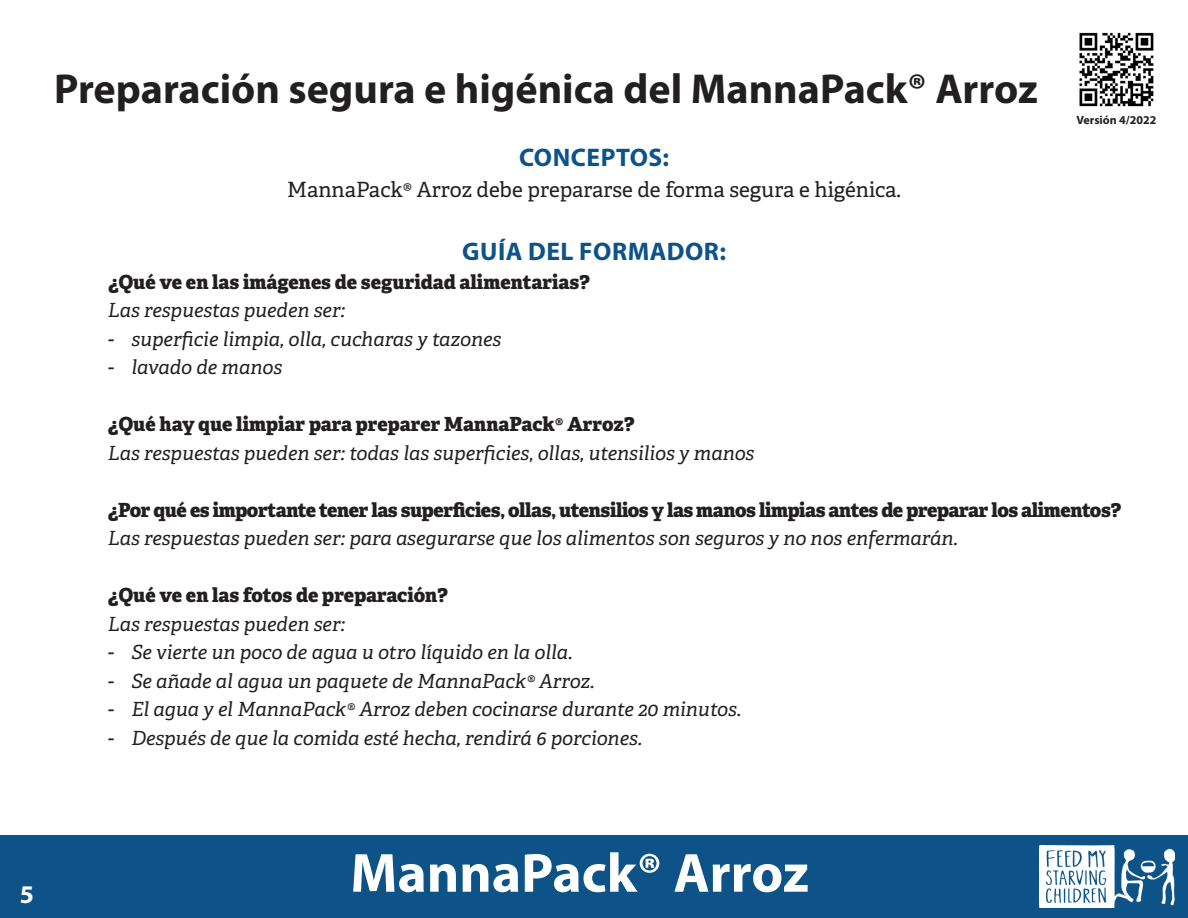
<style>
.page{position:relative;width:1188px;height:918px;background:#fff}
.page>*{position:absolute;margin:0;border:0;box-sizing:border-box;transform-origin:0 0}
.t1{font:700 55.5px "Myriad Pro";color:#fff}
.t2{font:700 42px "Myriad Pro";color:#231f20}
.t3{font:700 25.5px "Myriad Pro";letter-spacing:.02em;color:#0d5387}
.t4{font:700 25.5px "Myriad Pro";color:#fff}
.t5{font:21px "Adelle";color:#231f20}
.t6{font:italic 19.5px "Adelle";color:#231f20}
.t7{font:800 19.5px "Adelle";letter-spacing:-.02em;color:#231f20}
.t8{font:800 19.5px "Adelle";color:#231f20}
.t9{font:700 12px "Myriad Pro";color:#231f20}
</style>
<div class="page">
<div style="left:0;top:835px;width:1188px;height:83px;background:#0d5387"></div>
<img style="left:1040px;top:846px;width:134px;height:62px">
<img style="left:1079px;top:32px;width:75px;height:75px">
<p class="t2" style="left:54px;top:61px;width:985px">Preparación segura e higénica del MannaPack® Arroz</p>
<p class="t3" style="left:519px;top:141px;width:152px">CONCEPTOS:</p>
<p class="t5" style="left:287px;top:177px;width:615px">MannaPack® Arroz debe prepararse de forma segura e higénica.</p>
<p class="t3" style="left:462px;top:235px;width:265px">GUÍA DEL FORMADOR:</p>
<p class="t8" style="left:108px;top:269px;width:483px">¿Qué ve en las imágenes de seguridad alimentarias?</p>
<p class="t6" style="left:108px;top:298px;width:239px">Las respuestas pueden ser:</p>
<p class="t6" style="left:108px;top:327px;width:395px">- superficie limpia, olla, cucharas y tazones</p>
<p class="t6" style="left:108px;top:355px;width:176px">- lavado de manos</p>
<p class="t9" style="left:1076px;top:112px;width:82px">Versión 4/2022</p>
<p class="t8" style="left:108px;top:412px;width:528px">¿Qué hay que limpiar para preparer MannaPack® Arroz?</p>
<p class="t6" style="left:108px;top:441px;width:648px">Las respuestas pueden ser: todas las superficies, ollas, utensilios y manos</p>
<p class="t7" style="left:108px;top:497px;width:1015px">¿Por qué es importante tener las superficies, ollas, utensilios y las manos limpias antes de preparar los alimentos?</p>
<p class="t6" style="left:108px;top:526px;width:852px">Las respuestas pueden ser: para asegurarse que los alimentos son seguros y no nos enfermarán.</p>
<p class="t7" style="left:108px;top:583px;width:341px">¿Qué ve en las fotos de preparación?</p>
<p class="t6" style="left:108px;top:612px;width:239px">Las respuestas pueden ser:</p>
<p class="t6" style="left:108px;top:640px;width:466px">- Se vierte un poco de agua u otro líquido en la olla.</p>
<p class="t6" style="left:108px;top:669px;width:488px">- Se añade al agua un paquete de MannaPack® Arroz.</p>
<p class="t6" style="left:108px;top:697px;width:635px">- El agua y el MannaPack® Arroz deben cocinarse durante 20 minutos.</p>
<p class="t6" style="left:108px;top:726px;width:536px">- Después de que la comida esté hecha, rendirá 6 porciones.</p>
<p class="t4" style="left:20px;top:878px;width:16px">5</p>
<p class="t1" style="left:350px;top:837px;width:460px">MannaPack® Arroz</p>
</div>
